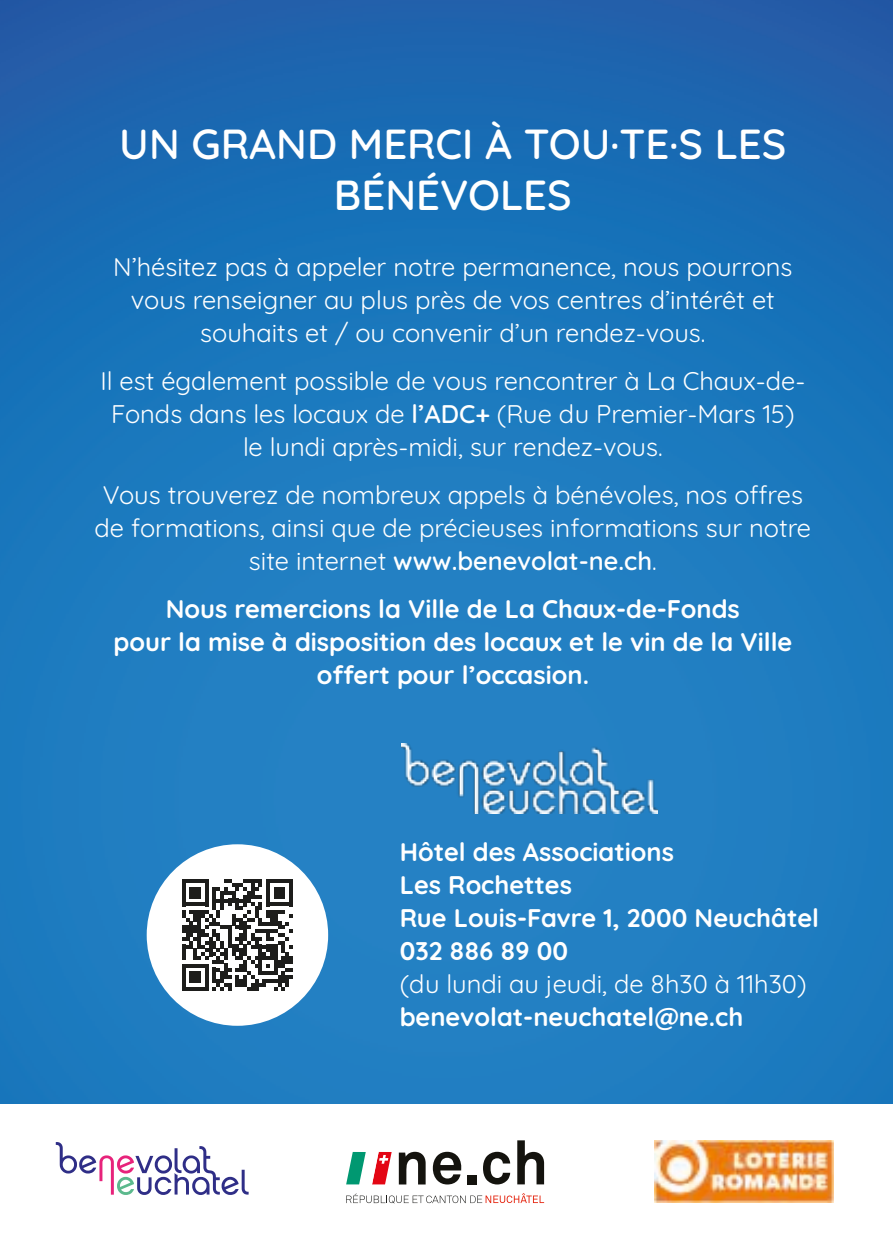
<style>
.page{position:relative;width:893px;height:1259px;background:#fff}
.page>*{position:absolute;margin:0;border:0;box-sizing:border-box;transform-origin:0 0}
.t1{font:600 42px/51px "Quicksand";color:#fff;text-align:center}
.t2{font:25.5px/33px "Quicksand";color:#fff;text-align:center}
.t3{font:700 25.5px/33px "Quicksand";color:#fff;text-align:center}
.s1{font-weight:600}
</style>
<div class="page">
<img style="left:0;top:0;width:893px;height:1103px">
<div style="left:147px;top:844px;width:181px;height:181px;background:#fff;border-radius:50%"></div>
<svg style="left:182px;top:879px;width:111px;height:111px"></svg>
<svg style="left:399px;top:1151px;width:27px;height:33px"></svg>
<svg style="left:433px;top:1151px;width:28px;height:33px"></svg>
<div style="left:468px;top:1175px;width:9px;height:9px;background:#14130e"></div>
<svg style="left:483px;top:1151px;width:27px;height:33px"></svg>
<svg style="left:517px;top:1140px;width:27px;height:44px"></svg>
<svg style="left:346px;top:1193px;width:198px;height:10px"></svg>
<svg style="left:346px;top:1152px;width:46px;height:32px"></svg>
<img style="left:655px;top:1140px;width:179px;height:62px">
<svg style="left:56px;top:1142px;width:193px;height:53px"></svg>
<img style="left:401px;top:743px;width:257px;height:71px">
<h1 class="t1" style="left:119px;top:114px;width:669px">UN GRAND MERCI À TOU·TE·S LES<br>BÉNÉVOLES</h1>
<p class="t2" style="left:113px;top:248px;width:681px">N’hésitez pas à appeler notre permanence, nous pourrons vous renseigner au plus près de vos centres d’intérêt et souhaits et / ou convenir d’un rendez-vous.</p>
<p class="t2" style="left:100px;top:362px;width:706px">Il est également possible de vous rencontrer à La Chaux-de-<br>Fonds dans les locaux de <span class="s1">l’ADC+</span> (Rue du Premier-Mars 15) le lundi après-midi, sur rendez-vous.</p>
<p class="t2" style="left:95px;top:476px;width:718px">Vous trouverez de nombreux appels à bénévoles, nos offres de formations, ainsi que de précieuses informations sur notre site internet <span class="s1">www.benevolat-ne.ch</span>.</p>
<p class="t3" style="left:114px;top:593px;width:680px">Nous remercions la Ville de La Chaux-de-Fonds<br>pour la mise à disposition des locaux et le vin de la Ville offert pour l’occasion.</p>
<p class="t3" style="left:400px;top:836px;width:421px;text-align:left">Hôtel des Associations<br>Les Rochettes<br>Rue Louis-Favre 1, 2000 Neuchâtel<br>032 886 89 00</p>
<p class="t2" style="left:400px;top:965px;width:408px">(du lundi au jeudi, de 8h30 à 11h30)</p>
<p class="t3" style="left:400px;top:998px;width:345px">benevolat-neuchatel@ne.ch</p>
</div>
